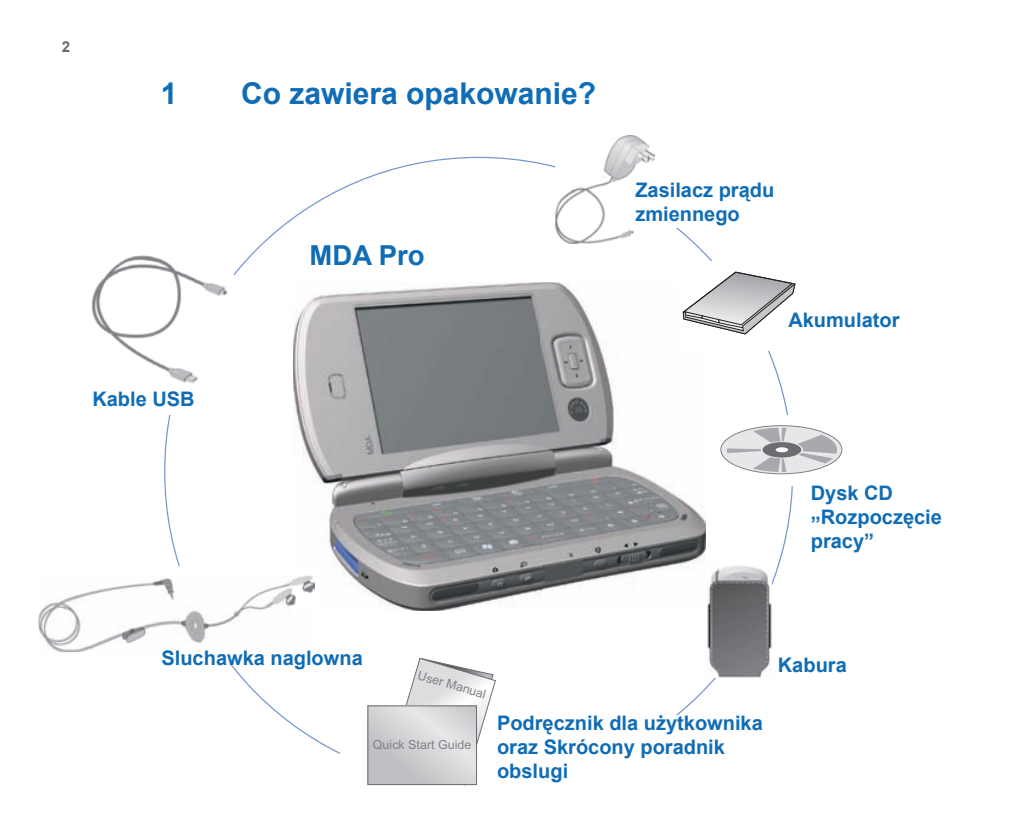
<style>
.page{position:relative;width:1028px;height:837px;background:#fff}
.page>*{position:absolute;margin:0;border:0;box-sizing:border-box;transform-origin:0 0}
.t1{font:700 30px "Arial";color:#0f6cb6}
.t2{font:700 27.5px "Arial";color:#0f6cb6}
.t3{font:700 20px/24px "Arial";color:#0f6cb6}
.t4{font:700 15px "Arial";color:#69696c}
.t5{font:12.5px "Arial";color:#808285}
</style>
<div class="page">
<svg style="left:164px;top:157px;width:629px;height:597px"></svg>
<div style="left:39px;top:565px;width:283px;height:98px;background:#fff"></div>
<img style="left:39px;top:578px;width:254px;height:74px">
<img style="left:293px;top:282px;width:413px;height:328px">
<img style="left:293px;top:565px;width:29px;height:45px">
<img style="left:293px;top:575px;width:21px;height:35px">
<div style="left:88px;top:256px;width:145px;height:158px;background:#fff"></div>
<img style="left:91px;top:256px;width:137px;height:127px">
<img style="left:555px;top:135px;width:99px;height:109px">
<div style="left:635px;top:183px;width:239px;height:45px;background:#fff"></div>
<div style="left:340px;top:657px;width:170px;height:155px;background:#fff"></div>
<div style="left:368px;top:650px;width:165px;height:142px;background:#fff"></div>
<svg style="left:405px;top:658px;width:90px;height:87px"></svg>
<svg style="left:370px;top:707px;width:105px;height:75px;background:#d2d3d5"></svg>
<div style="left:368px;top:705px;width:109px;height:79px;border:1px solid #6c6d70"></div>
<div style="left:497px;top:714px;width:318px;height:98px;background:#fff"></div>
<div style="left:677px;top:260px;width:128px;height:90px;background:#fff"></div>
<svg style="left:682px;top:271px;width:113px;height:63px"></svg>
<div style="left:713px;top:414px;width:129px;height:71px;background:#fff"></div>
<svg style="left:721px;top:425px;width:121px;height:48px"></svg>
<div style="left:720px;top:425px;width:122px;height:49px;border:1px solid #808285;border-radius:50%"></div>
<svg style="left:727px;top:427px;width:110px;height:44px;background:#cacbcd"></svg>
<img style="left:707px;top:564px;width:64px;height:113px">
<p class="t4" style="left:62px;top:37px;width:10px">2</p>
<h1 class="t1" style="left:161px;top:74px;width:18px">1</h1>
<h1 class="t1" style="left:241px;top:74px;width:357px">Co zawiera opakowanie?</h1>
<p class="t3" style="left:92px;top:388px;width:104px">Kable USB</p>
<h2 class="t2" style="left:310px;top:237px;width:117px">MDA Pro</h2>
<p class="t3" style="left:635px;top:179px;width:140px">Zasilacz prądu zmiennego</p>
<p class="t3" style="left:788px;top:309px;width:113px">Akumulator</p>
<p class="t3" style="left:810px;top:481px;width:133px">Dysk CD ”Rozpoczęcie pracy”</p>
<p class="t3" style="left:161px;top:646px;width:203px">Sluchawka naglowna</p>
<p class="t5" style="left:420px;top:667px;width:72px;rotate:16deg">User Manual</p>
<p class="t5" style="left:373px;top:735px;width:100px">Quick Start Guide</p>
<p class="t3" style="left:497px;top:710px;width:267px">Podręcznik dla użytkownika oraz Skrócony poradnik obslugi</p>
<p class="t3" style="left:778px;top:653px;width:70px">Kabura</p>
</div>
